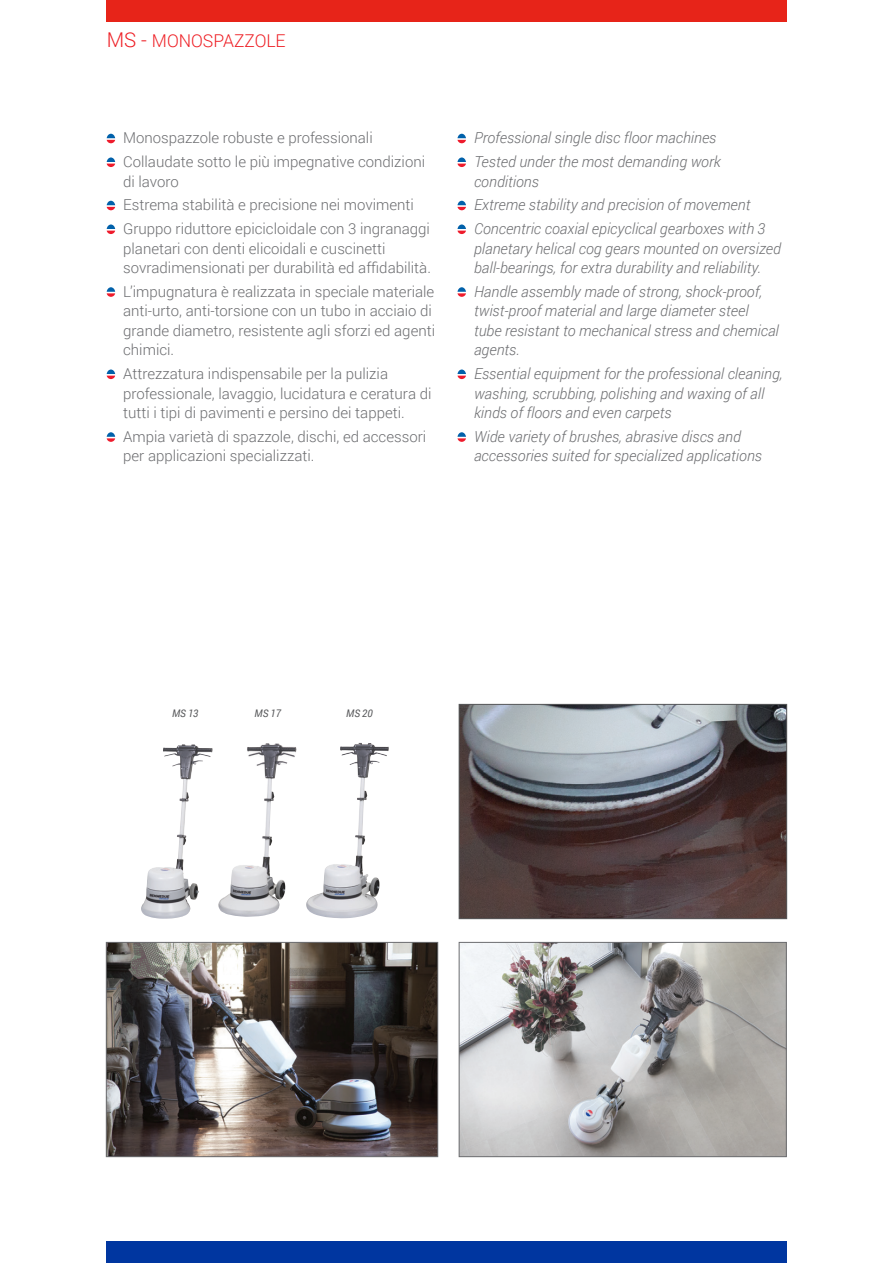
<style>
.page{position:relative;width:893px;height:1263px;background:#fff}
.page>*{position:absolute;margin:0;border:0;box-sizing:border-box;transform-origin:0 0}
.t1{font:300 17.7px "Roboto";color:#ee1d23}
.t2{font:italic 300 15.15px/19.5px "Roboto";color:#6c6d70}
.t3{font:300 15px/19.5px "Roboto";color:#6c6d70}
.t4{font:italic 10.5px "Roboto";letter-spacing:-.01em;color:#57585a;scale:.95 1}
.s1{font-size:20.4px}
</style>
<div class="page">
<div style="left:106px;top:0;width:681px;height:21px;background:#e72419"></div>
<div style="left:106px;top:1242px;width:681px;height:21px;background:#0036a0"></div>
<svg style="left:107px;top:134px;width:8px;height:9px"></svg>
<svg style="left:107px;top:157px;width:8px;height:10px"></svg>
<svg style="left:107px;top:201px;width:8px;height:9px"></svg>
<svg style="left:107px;top:224px;width:8px;height:10px"></svg>
<svg style="left:107px;top:287px;width:8px;height:10px"></svg>
<svg style="left:107px;top:369px;width:8px;height:10px"></svg>
<svg style="left:107px;top:432px;width:8px;height:10px"></svg>
<svg style="left:457px;top:134px;width:9px;height:9px"></svg>
<svg style="left:457px;top:157px;width:9px;height:10px"></svg>
<svg style="left:457px;top:201px;width:9px;height:9px"></svg>
<svg style="left:457px;top:224px;width:9px;height:10px"></svg>
<svg style="left:457px;top:287px;width:9px;height:10px"></svg>
<svg style="left:457px;top:369px;width:9px;height:10px"></svg>
<svg style="left:457px;top:432px;width:9px;height:10px"></svg>
<img style="left:108px;top:944px;width:328px;height:211px">
<div style="left:106px;top:942px;width:332px;height:215px;border:1px solid #6c6d70"></div>
<img style="left:461px;top:706px;width:324px;height:211px">
<div style="left:459px;top:704px;width:328px;height:215px;border:1px solid #57585a"></div>
<img style="left:461px;top:944px;width:324px;height:211px">
<div style="left:459px;top:942px;width:328px;height:215px;border:1px solid #6c6d70"></div>
<img style="left:141px;top:745px;width:56px;height:174px">
<img style="left:232px;top:743px;width:36px;height:129px">
<img style="left:306px;top:743px;width:72px;height:175px">
<p class="t1" style="left:107px;top:28px;width:181px"><span class="s1">MS -</span> MONOSPAZZOLE</p>
<p class="t3" style="left:123px;top:126px;width:303px;line-height:23.7px">Monospazzole robuste e professionali<br>Collaudate sotto le più impegnative condizioni</p>
<p class="t3" style="left:123px;top:169px;width:308px;line-height:23.7px">di lavoro<br>Estrema stabilità e precisione nei movimenti<br>Gruppo riduttore epicicloidale con 3 ingranaggi</p>
<p class="t3" style="left:123px;top:238px;width:309px">planetari con denti elicoidali e cuscinetti sovradimensionati per durabilità ed affidabilità.</p>
<p class="t3" style="left:123px;top:281px;width:313px">L’impugnatura è realizzata in speciale materiale anti-urto, anti-torsione con un tubo in acciaio di grande diametro, resistente agli sforzi ed agenti chimici.</p>
<p class="t3" style="left:123px;top:363px;width:310px">Attrezzatura indispensabile per la pulizia professionale, lavaggio, lucidatura e ceratura di tutti i tipi di pavimenti e persino dei tappeti.</p>
<p class="t3" style="left:123px;top:426px;width:304px">Ampia varietà di spazzole, dischi, ed accessori per applicazioni specializzati.</p>
<p class="t2" style="left:474px;top:126px;width:248px;line-height:23.7px">Professional single disc floor machines<br>Tested under the most demanding work</p>
<p class="t2" style="left:474px;top:169px;width:293px;line-height:23.7px">conditions<br>Extreme stability and precision of movement<br>Concentric coaxial epicyclical gearboxes with 3</p>
<p class="t2" style="left:474px;top:238px;width:308px">planetary helical cog gears mounted on oversized ball-bearings, for extra durability and reliability.</p>
<p class="t2" style="left:474px;top:281px;width:306px">Handle assembly made of strong, shock-proof, twist-proof material and large diameter steel tube resistant to mechanical stress and chemical agents.</p>
<p class="t2" style="left:474px;top:363px;width:310px">Essential equipment for the professional cleaning, washing, scrubbing, polishing and waxing of all kinds of floors and even carpets</p>
<p class="t2" style="left:474px;top:426px;width:290px">Wide variety of brushes, abrasive discs and accessories suited for specialized applications</p>
<p class="t4" style="left:172px;top:706px;width:29px">MS 13</p>
<p class="t4" style="left:255px;top:706px;width:29px">MS 17</p>
<p class="t4" style="left:346px;top:706px;width:29px">MS 20</p>
</div>
